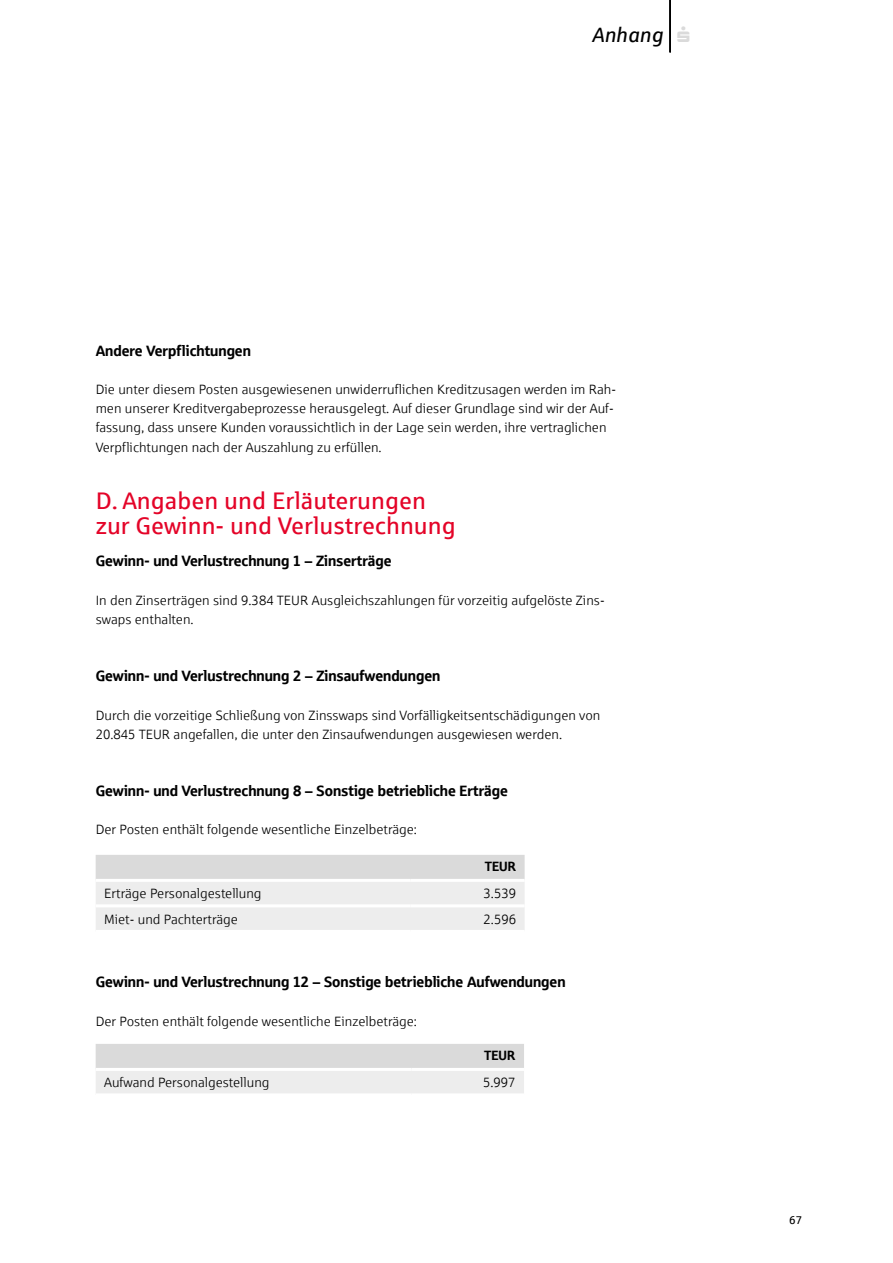
<style>
.page{position:relative;width:893px;height:1263px;background:#fff}
.page>*{position:absolute;margin:0;border:0;box-sizing:border-box;transform-origin:0 0}
.t1{font:24px/25.2px "Sparkasse Rg";color:#e40428}
.t2{font:italic 20.7px "Sparkasse Rg";color:#000}
.t3{font:15px "Sparkasse Head";color:#000}
.t4{font:13.5px/19.2px "Sparkasse Lt";color:#000}
.t5{font:13.5px "Sparkasse Head";color:#000}
.t6{font:11.25px "Sparkasse Rg";color:#000}
.s1{color:#dadada}
</style>
<div class="page">
<hr style="left:669px;top:0;width:2px;height:52px;background:#000">
<svg style="left:96px;top:855px;width:429px;height:75px;background:#e6e6e6"></svg>
<hr style="left:96px;top:879px;width:315px;height:3px;background:#fff">
<hr style="left:411px;top:879px;width:114px;height:3px;background:#fff">
<hr style="left:96px;top:904px;width:315px;height:3px;background:#fff">
<hr style="left:411px;top:904px;width:114px;height:3px;background:#fff">
<svg style="left:96px;top:1044px;width:428px;height:49px;background:#e3e3e3"></svg>
<hr style="left:96px;top:1068px;width:315px;height:3px;background:#fff">
<hr style="left:411px;top:1068px;width:113px;height:3px;background:#fff">
<h2 class="t2" style="left:592px;top:22px;width:99px">Anhang <span class="s1">▲</span></h2>
<p class="t3" style="left:96px;top:341px;width:157px">Andere Verpflichtungen</p>
<p class="t4" style="left:96px;top:380px;width:522px">Die unter diesem Posten ausgewiesenen unwiderruflichen Kreditzusagen werden im Rah&shy;men unserer Kreditvergabeprozesse herausgelegt. Auf dieser Grundlage sind wir der Auf&shy;fassung, dass unsere Kunden voraussichtlich in der Lage sein werden, ihre vertraglichen Verpflichtungen nach der Auszahlung zu erfüllen.</p>
<h1 class="t1" style="left:96px;top:487px;width:361px">D. Angaben und Erläuterungen zur Gewinn- und Verlustrechnung</h1>
<p class="t3" style="left:96px;top:552px;width:297px">Gewinn- und Verlustrechnung 1 – Zinserträge</p>
<p class="t4" style="left:96px;top:590px;width:510px">In den Zinserträgen sind 9.384 TEUR Ausgleichszahlungen für vorzeitig aufgelöste Zins&shy;swaps enthalten.</p>
<p class="t3" style="left:96px;top:666px;width:346px">Gewinn- und Verlustrechnung 2 – Zinsaufwendungen</p>
<p class="t4" style="left:96px;top:705px;width:506px">Durch die vorzeitige Schließung von Zinsswaps sind Vorfälligkeitsentschädigungen von<br>20.845 TEUR angefallen, die unter den Zinsaufwendungen ausgewiesen werden.</p>
<p class="t3" style="left:96px;top:781px;width:414px">Gewinn- und Verlustrechnung 8 – Sonstige betriebliche Erträge</p>
<p class="t4" style="left:96px;top:820px;width:323px">Der Posten enthält folgende wesentliche Einzelbeträge:</p>
<p class="t5" style="left:485px;top:857px;width:33px">TEUR</p>
<p class="t4" style="left:104px;top:884px;width:159px">Erträge Personalgestellung</p>
<p class="t4" style="left:484px;top:884px;width:34px">3.539</p>
<p class="t4" style="left:104px;top:909px;width:135px">Miet- und Pachterträge</p>
<p class="t4" style="left:484px;top:909px;width:34px">2.596</p>
<p class="t3" style="left:96px;top:972px;width:471px">Gewinn- und Verlustrechnung 12 – Sonstige betriebliche Aufwendungen</p>
<p class="t4" style="left:96px;top:1011px;width:323px">Der Posten enthält folgende wesentliche Einzelbeträge:</p>
<p class="t5" style="left:484px;top:1046px;width:33px">TEUR</p>
<p class="t4" style="left:104px;top:1073px;width:167px">Aufwand Personalgestellung</p>
<p class="t4" style="left:483px;top:1073px;width:34px">5.997</p>
<p class="t6" style="left:789px;top:1213px;width:14px">67</p>
</div>
